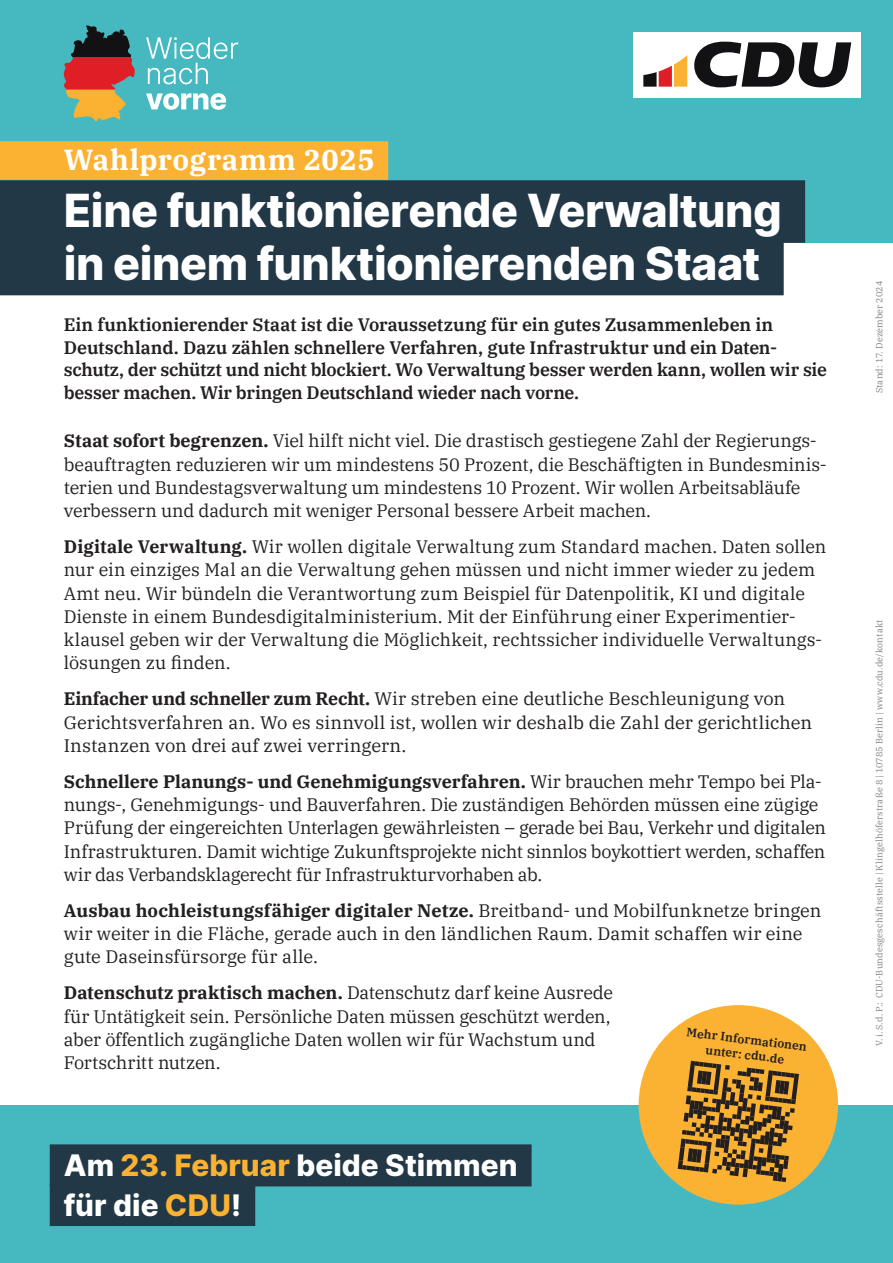
<style>
.page{position:relative;width:893px;height:1263px;background:#fff}
.page>*{position:absolute;margin:0;border:0;box-sizing:border-box;transform-origin:0 0}
.t1{font:45.75px/52.5px "Inter";letter-spacing:-.01em;color:#fff}
.t2{font:29.7px/39.6px "Inter";letter-spacing:.005em;color:#fff}
.t3{font:700 28.8px "IBM Plex Serif";letter-spacing:.02em;color:#fff}
.t4{font:18px/23.2px "IBM Plex Serif";letter-spacing:-.005em;color:#231f20}
.t5{font:600 18px/22.5px "IBM Plex Serif";letter-spacing:-.01em;color:#231f20}
.t6{font:600 12px/15px "IBM Plex Serif";color:#231f20;text-align:center}
.t7{font:9px "IBM Plex Serif";letter-spacing:.015em;color:#808285}
.s1{font-weight:700}
.s2{color:#fbb131}
</style>
<div class="page">
<div style="left:0;top:0;width:893px;height:243px;background:#46b9c0"></div>
<div style="left:0;top:141px;width:388px;height:39px;background:#fbb131"></div>
<div style="left:634px;top:32px;width:227px;height:65px;background:#fff"></div>
<svg style="left:643px;top:55px;width:44px;height:32px"></svg>
<svg style="left:694px;top:42px;width:157px;height:45px"></svg>
<svg style="left:146px;top:37px;width:92px;height:47px"></svg>
<svg style="left:146px;top:93px;width:80px;height:17px"></svg>
<svg style="left:64px;top:26px;width:71px;height:95px"></svg>
<div style="left:0;top:180px;width:805px;height:63px;background:#223847"></div>
<div style="left:0;top:233px;width:784px;height:62px;background:#223847"></div>
<div style="left:0;top:1106px;width:893px;height:157px;background:#46b9c0"></div>
<div style="left:50px;top:1144px;width:482px;height:42px;background:#223847"></div>
<div style="left:50px;top:1184px;width:205px;height:42px;background:#223847"></div>
<div style="left:639px;top:1005px;width:199px;height:199px;background:#fbb131;border-radius:50%"></div>
<svg style="left:678px;top:1061px;width:121px;height:121px"></svg>
<h3 class="t3" style="left:64px;top:137px;width:312px">Wahlprogramm 2025</h3>
<h1 class="t1" style="left:64px;top:183px;width:719px">Eine funktionierende Verwaltung in einem funktionierenden Staat</h1>
<p class="t5" style="left:64px;top:312px;width:765px">Ein funktionierender Staat ist die Voraussetzung für ein gutes Zusammenleben in Deutschland. Dazu zählen schnellere Verfahren, gute Infrastruktur und ein Daten&shy;schutz, der schützt und nicht blockiert. Wo Verwaltung besser werden kann, wollen wir sie besser machen. Wir bringen Deutschland wieder nach vorne.</p>
<p class="t4" style="left:64px;top:428px;width:764px"><span class="s1">Staat sofort begrenzen.</span> Viel hilft nicht viel. Die drastisch gestiegene Zahl der Regierungs&shy;beauftragten reduzieren wir um mindestens 50 Prozent, die Beschäftigten in Bundesminis&shy;terien und Bundestagsverwaltung um mindestens 10 Prozent. Wir wollen Arbeitsabläufe verbessern und dadurch mit weniger Personal bessere Arbeit machen.</p>
<p class="t4" style="left:64px;top:533px;width:764px"><span class="s1">Digitale Verwaltung.</span> Wir wollen digitale Verwaltung zum Standard machen. Daten sollen nur ein einziges Mal an die Verwaltung gehen müssen und nicht immer wieder zu jedem Amt neu. Wir bündeln die Verantwortung zum Beispiel für Datenpolitik, KI und digitale Dienste in einem Bundesdigitalministerium. Mit der Einführung einer Experimentier&shy;klausel geben wir der Verwaltung die Möglichkeit, rechtssicher individuelle Verwaltungs&shy;lösungen zu finden.</p>
<p class="t4" style="left:64px;top:686px;width:750px"><span class="s1">Einfacher und schneller zum Recht.</span> Wir streben eine deutliche Beschleunigung von<br>Gerichtsverfahren an. Wo es sinnvoll ist, wollen wir deshalb die Zahl der gerichtlichen<br>Instanzen von drei auf zwei verringern.</p>
<p class="t4" style="left:64px;top:768px;width:764px"><span class="s1">Schnellere Planungs- und Genehmigungsverfahren.</span> Wir brauchen mehr Tempo bei Pla&shy;nungs-, Genehmigungs- und Bauverfahren. Die zuständigen Behörden müssen eine zügige Prüfung der eingereichten Unterlagen gewährleisten – gerade bei Bau, Verkehr und digitalen Infrastrukturen. Damit wichtige Zukunftsprojekte nicht sinnlos boykottiert werden, schaffen wir das Verbandsklagerecht für Infrastrukturvorhaben ab.</p>
<p class="t4" style="left:64px;top:897px;width:759px"><span class="s1">Ausbau hochleistungsfähiger digitaler Netze.</span> Breitband- und Mobilfunknetze bringen wir weiter in die Fläche, gerade auch in den ländlichen Raum. Damit schaffen wir eine gute Daseinsfürsorge für alle.</p>
<p class="t4" style="left:64px;top:980px;width:551px"><span class="s1">Datenschutz praktisch machen.</span> Datenschutz darf keine Ausrede für Untätigkeit sein. Persönliche Daten müssen geschützt werden, aber öffentlich zugängliche Daten wollen wir für Wachstum und Fortschritt nutzen.</p>
<p class="t6" style="left:688px;top:1024px;width:122px;rotate:7deg">Mehr Informationen unter: cdu.de</p>
<h2 class="t2" style="left:64px;top:1145px;width:455px">Am <span class="s2">23. Februar</span> beide Stimmen für die <span class="s2">CDU</span>!</h2>
<p class="t7" style="left:872px;top:393px;width:114px;rotate:-90deg">Stand: 17. Dezember 2024</p>
<p class="t7" style="left:872px;top:1046px;width:428px;rotate:-90deg">V.i.S.d.P.: CDU-Bundesgeschäftsstelle | Klingelhöferstraße 8 | 10785 Berlin | www.cdu.de/kontakt</p>
</div>
